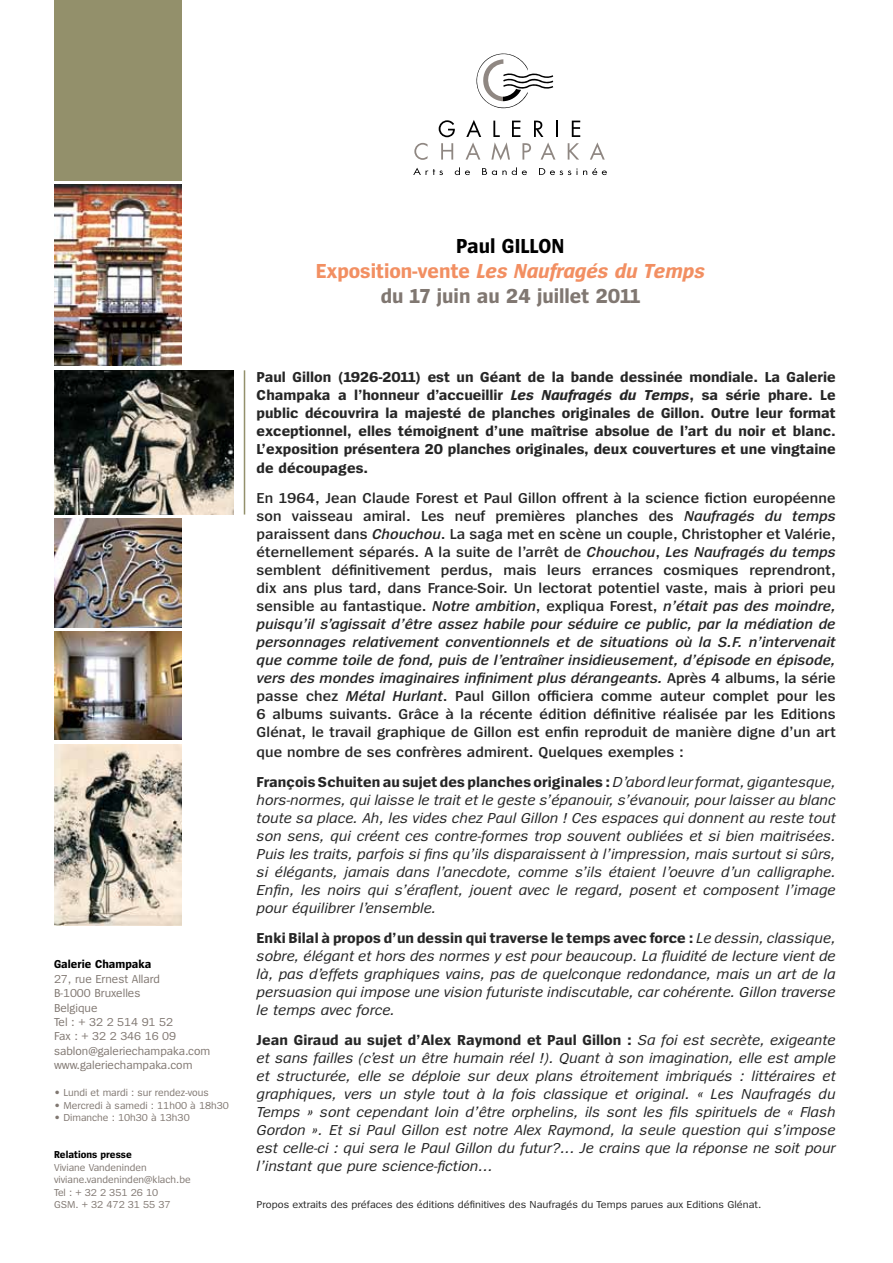
<style>
.page{position:relative;width:893px;height:1263px;background:#fff}
.page>*{position:absolute;margin:0;border:0;box-sizing:border-box;transform-origin:0 0}
.t1{font:700 21.15px/25.3px "Spiegel";color:#807771;text-align:center}
.t2{font:italic 15px/18px "Spiegel";letter-spacing:.005em;color:#262626;text-align:justify;scale:1.05 1}
.t3{font:600 15px/18px "Spiegel";letter-spacing:.005em;color:#262626;text-align:justify;scale:1.05 1}
.t4{font:700 15px/18px "Spiegel";color:#262626;text-align:justify;scale:1.05 1}
.t5{font:12px/14.4px "Spiegel";color:#807771}
.t6{font:700 12px "Spiegel";color:#000}
.t7{font:10.5px/12.6px "Spiegel";color:#807771}
.t8{font:10.5px "Spiegel";color:#262626;scale:1.05 1}
.t9{font:700 10.5px "Spiegel";color:#000}
.s1{color:#000}
.s2{color:#f28f62}
.s3{font-style:italic;color:#f28f62}
.s4{font-style:italic}
.s5{font-weight:700}
.s6{font-weight:400;font-style:italic}
.s7{font-weight:700;font-style:normal}
</style>
<div class="page">
<hr style="left:244px;top:370px;width:1px;height:144px;background:#93906b">
<img style="left:54px;top:185px;width:128px;height:181px">
<div style="left:54px;top:0;width:128px;height:181px;background:#93906b"></div>
<img style="left:54px;top:519px;width:128px;height:108px">
<img style="left:54px;top:370px;width:180px;height:145px">
<img style="left:54px;top:631px;width:128px;height:109px">
<img style="left:54px;top:744px;width:128px;height:181px">
<svg style="left:439px;top:120px;width:16px;height:17px"></svg>
<svg style="left:572px;top:121px;width:8px;height:16px"></svg>
<svg style="left:441px;top:143px;width:12px;height:17px"></svg>
<svg style="left:465px;top:120px;width:16px;height:40px"></svg>
<svg style="left:491px;top:121px;width:67px;height:39px"></svg>
<svg style="left:568px;top:143px;width:11px;height:17px"></svg>
<svg style="left:590px;top:142px;width:15px;height:18px"></svg>
<svg style="left:414px;top:143px;width:14px;height:17px"></svg>
<svg style="left:476px;top:53px;width:77px;height:56px"></svg>
<svg style="left:413px;top:168px;width:30px;height:7px"></svg>
<svg style="left:455px;top:167px;width:15px;height:8px"></svg>
<svg style="left:482px;top:167px;width:45px;height:8px"></svg>
<svg style="left:539px;top:168px;width:68px;height:7px"></svg>
<p class="t6" style="left:54px;top:958px;width:99px">Galerie Champaka</p>
<p class="t5" style="left:54px;top:972px;width:158px">27, rue Ernest Allard<br>B-1000 Bruxelles<br>Belgique<br>Tel : + 32 2 514 91 52<br>Fax : + 32 2 346 16 09 sablon@galeriechampaka.com www.galeriechampaka.com</p>
<p class="t7" style="left:54px;top:1087px;width:156px">• Lundi et mardi : sur rendez-vous</p>
<p class="t7" style="left:54px;top:1099px;width:176px">• Mercredi à samedi : 11h00 à 18h30</p>
<p class="t7" style="left:54px;top:1112px;width:137px">• Dimanche : 10h30 à 13h30</p>
<p class="t9" style="left:54px;top:1149px;width:79px">Relations presse</p>
<p class="t7" style="left:54px;top:1161px;width:138px">Viviane Vandeninden viviane.vandeninden@klach.be<br>Tel : + 32 2 351 26 10<br>GSM. + 32 472 31 55 37</p>
<h1 class="t1" style="left:316px;top:234px;width:391px"><span class="s1">Paul GILLON<br></span><span class="s2">Exposition-vente</span> <span class="s3">Les Naufragés du Temps </span>du 17 juin au 24 juillet 2011</h1>
<p class="t4" style="left:257px;top:368px;width:553px">Paul Gillon (1926-2011) est un Géant de la bande dessinée mondiale. La Galerie Champaka a l’honneur d’accueillir <span class="s4">Les Naufragés du Temps</span>, sa série phare. Le public découvrira la majesté de planches originales de Gillon. Outre leur format exceptionnel, elles témoignent d’une maîtrise absolue de l’art du noir et blanc.<br>L’exposition présentera 20 planches originales, deux couvertures et une vingtaine</p>
<p class="t4" style="left:257px;top:460px;width:108px">de découpages.</p>
<p class="t3" style="left:257px;top:490px;width:553px">En 1964, Jean Claude Forest et Paul Gillon offrent à la science fiction européenne son vaisseau amiral. Les neuf premières planches des <span class="s4">Naufragés du temps </span>paraissent dans <span class="s4">Chouchou</span>. La saga met en scène un couple, Christopher et Valérie, éternellement séparés. A la suite de l’arrêt de <span class="s4">Chouchou</span>, <span class="s4">Les Naufragés du temps </span>semblent définitivement perdus, mais leurs errances cosmiques reprendront, dix ans plus tard, dans France-Soir. Un lectorat potentiel vaste, mais à priori peu sensible au fantastique. <span class="s4">Notre ambition</span>, expliqua Forest, <span class="s4">n’était pas des moindre, puisqu’il s’agissait d’être assez habile pour séduire ce public, par la médiation de personnages relativement conventionnels et de situations où la S.F. n’intervenait que comme toile de fond, puis de l’entraîner insidieusement, d’épisode en épisode, vers des mondes imaginaires infiniment plus dérangeants.</span> Après 4 albums, la série passe chez <span class="s4">Métal Hurlant</span>. Paul Gillon officiera comme auteur complet pour les 6 albums suivants. Grâce à la récente édition définitive réalisée par les Editions Glénat, le travail graphique de Gillon est enfin reproduit de manière digne d’un art</p>
<p class="t3" style="left:257px;top:737px;width:553px;line-height:30px">que nombre de ses confrères admirent. Quelques exemples :<br><span class="s5">François Schuiten au sujet des planches originales :</span> <span class="s6">D’abord leur format, gigantesque,</span></p>
<p class="t2" style="left:257px;top:791px;width:553px">hors-normes, qui laisse le trait et le geste s’épanouir, s’évanouir, pour laisser au blanc toute sa place. Ah, les vides chez Paul Gillon ! Ces espaces qui donnent au reste tout son sens, qui créent ces contre-formes trop souvent oubliées et si bien maitrisées.<br>Puis les traits, parfois si fins qu’ils disparaissent à l’impression, mais surtout si sûrs, si élégants, jamais dans l’anecdote, comme s’ils étaient l’oeuvre d’un calligraphe.<br>Enfin, les noirs qui s’éraflent, jouent avec le regard, posent et composent l’image pour équilibrer l’ensemble.</p>
<p class="t2" style="left:257px;top:929px;width:553px"><span class="s7">Enki Bilal à propos d’un dessin qui traverse le temps avec force :</span> Le dessin, classique, sobre, élégant et hors des normes y est pour beaucoup. La fluidité de lecture vient de là, pas d’effets graphiques vains, pas de quelconque redondance, mais un art de la persuasion qui impose une vision futuriste indiscutable, car cohérente. Gillon traverse le temps avec force.</p>
<p class="t2" style="left:257px;top:1031px;width:553px"><span class="s7">Jean Giraud au sujet d’Alex Raymond et Paul Gillon :</span> Sa foi est secrète, exigeante et sans failles (c’est un être humain réel !). Quant à son imagination, elle est ample et structurée, elle se déploie sur deux plans étroitement imbriqués : littéraires et graphiques, vers un style tout à la fois classique et original. « Les Naufragés du Temps » sont cependant loin d’être orphelins, ils sont les fils spirituels de « Flash Gordon ». Et si Paul Gillon est notre Alex Raymond, la seule question qui s’impose est celle-ci : qui sera le Paul Gillon du futur?... Je crains que la réponse ne soit pour l’instant que pure science-fiction…</p>
<p class="t8" style="left:257px;top:1199px;width:482px">Propos extraits des préfaces des éditions définitives des Naufragés du Temps parues aux Editions Glénat.</p>
</div>
